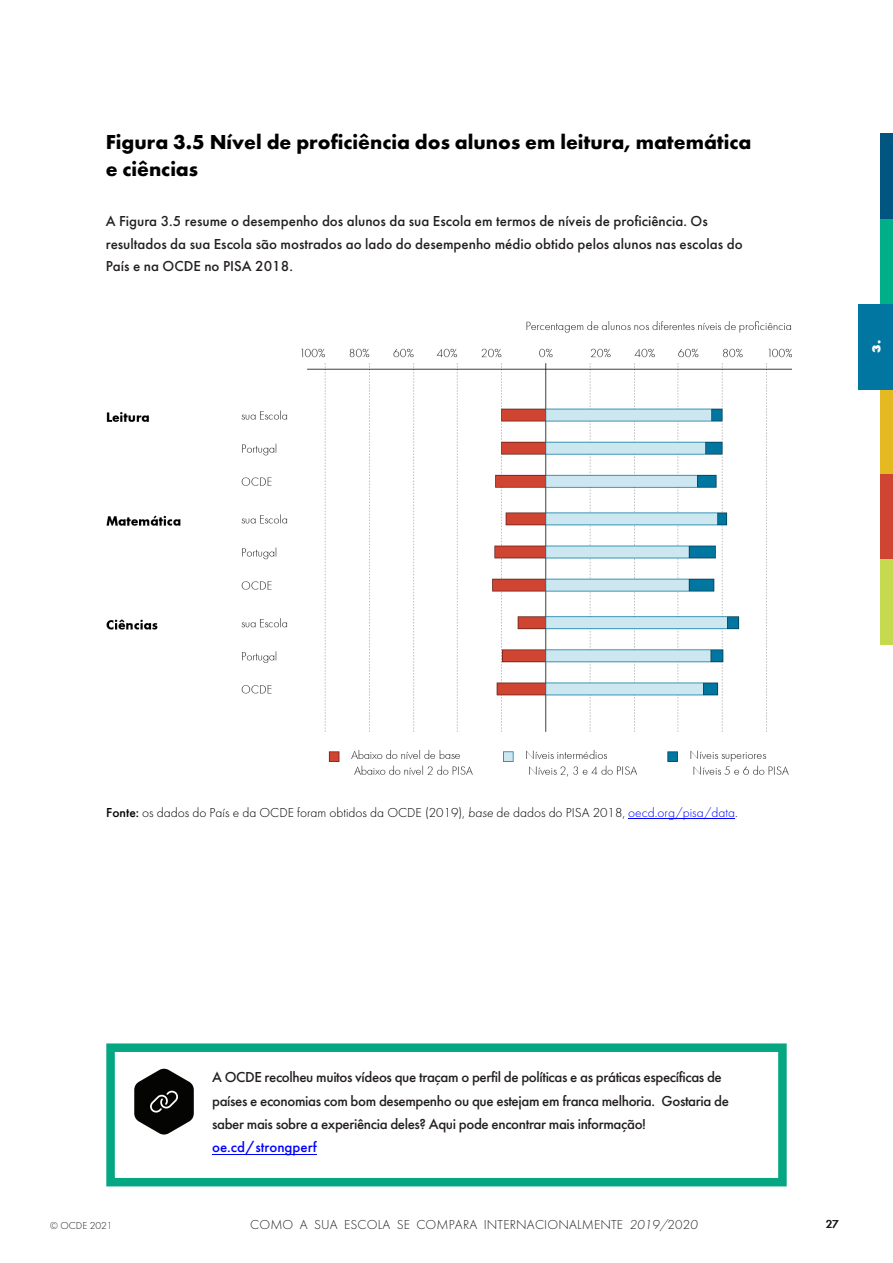
<style>
.page{position:relative;width:893px;height:1263px;background:#fff}
.page>*{position:absolute;margin:0;border:0;box-sizing:border-box;transform-origin:0 0}
.t1{font:700 21px/27px "Futura PT";color:#000}
.t2{font:500 15px/23.2px "Futura PT";letter-spacing:-.025em;color:#231f20}
.t3{font:500 15px/22.6px "Futura PT";color:#231f20}
.Charts_source___note{font:300 13.5px "Futura PT";color:#000}
.t4{font:300 13.5px "Futura PT";letter-spacing:.01em;color:#231f20}
.t5{font:800 12px "Futura PT";color:#fff}
.t6{font:500 12px "Futura PT";color:#231f20}
.t7{font:300 10.5px "Futura PT";color:#231f20}
.s1{font-weight:500}
.s2{font-style:italic}
.s3{color:#0001fe}
</style>
<div class="page">
<div style="left:880px;top:134px;width:13px;height:85px;background:#005581"></div>
<div style="left:880px;top:219px;width:13px;height:85px;background:#00ae88"></div>
<div style="left:880px;top:389px;width:13px;height:85px;background:#e5b921"></div>
<div style="left:880px;top:474px;width:13px;height:85px;background:#d04432"></div>
<div style="left:880px;top:559px;width:13px;height:85px;background:#c6da50"></div>
<div style="left:859px;top:304px;width:34px;height:85px;background:#0076a0"></div>
<div style="left:106px;top:1043px;width:681px;height:143px;border:9px solid #05a682"></div>
<svg style="left:134px;top:1069px;width:60px;height:65px"></svg>
<hr style="left:628px;top:819px;width:107px;height:1px;background:#0001fe">
<hr style="left:212px;top:1154px;width:105px;height:1px;background:#0001fe">
<img style="left:106px;top:321px;width:686px;height:456px">
<p class="t1" style="left:106px;top:128px;width:647px">Figura 3.5 Nível de proficiência dos alunos em leitura, matemática e ciências</p>
<p class="t3" style="left:106px;top:210px;width:638px">A Figura 3.5 resume o desempenho dos alunos da sua Escola em termos de níveis de proficiência. Os resultados da sua Escola são mostrados ao lado do desempenho médio obtido pelos alunos nas escolas do<br>País e na OCDE no PISA 2018.</p>
<p class="t5" style="left:869px;top:353px;width:14px;rotate:-90deg">3.</p>
<p class="Charts_source___note" style="left:106px;top:805px;width:633px"><span class="s1">Fonte:</span> os dados do País e da OCDE foram obtidos da OCDE (2019), <span class="s2">base</span> de dados do PISA 2018, <span class="s3">oecd.org/pisa/data</span>.</p>
<p class="t2" style="left:212px;top:1066px;width:518px">A OCDE recolheu muitos vídeos que traçam o perfil de políticas e as práticas específicas de países e economias com bom desempenho ou que estejam em franca melhoria. Gostaria de saber mais sobre a experiência deles? Aqui pode encontrar mais informação! <span class="s3">oe.cd/strongperf</span></p>
<p class="t4" style="left:250px;top:1217px;width:449px">COMO A SUA ESCOLA SE COMPARA INTERNACIONALMENTE <span class="s2">2019/</span>202<span class="s2">0</span></p>
<p class="t7" style="left:50px;top:1219px;width:64px">© OCDE 2021</p>
<p class="t6" style="left:826px;top:1217px;width:15px">27</p>
</div>
